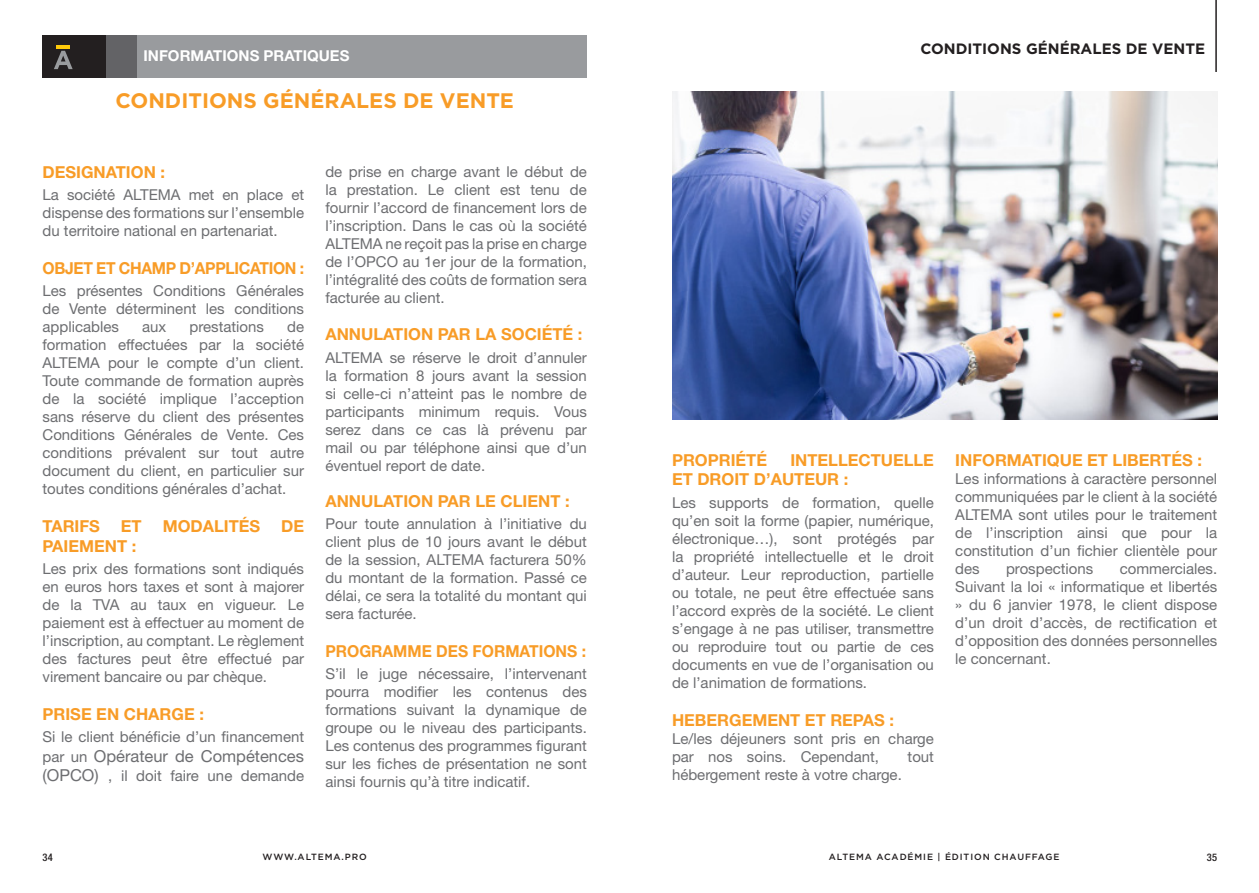
<style>
.page{position:relative;width:1259px;height:893px;background:#fff}
.page>*{position:absolute;margin:0;border:0;box-sizing:border-box;transform-origin:0 0}
.t1{font:700 21px "Gotham";color:#f89c27}
.t2{font:700 16.5px/19.8px "Helvetica Neue LT Std";color:#f89c27}
.t3{font:16.5px "Helvetica Neue LT Std";color:#6d6e71}
.t4{font:700 16.5px "Helvetica Neue LT Std";letter-spacing:-.02em;color:#f89c27;scale:.95 1}
.t5{font:700 16.5px "Helvetica Neue LT Std";color:#f89c27;scale:.95 1}
.t6{font:15px/18px "Helvetica Neue LT Std";color:#6d6e71;text-align:justify}
.t7{font:700 15px "Gotham";color:#231f20}
.t8{font:700 15px "Helvetica Neue LT Std";color:#fff}
.t9{font:500 condensed 10.5px "Helvetica Neue LT Std";color:#231f20}
.t10{font:500 9px "Gotham";letter-spacing:.1em;color:#231f20}
.s1{font-size:15px}
.s2{font-size:16.5px}
</style>
<div class="page">
<hr style="left:1215px;top:0;width:1px;height:72px;background:#231f20">
<div style="left:43px;top:36px;width:63px;height:42px;background:#231f20"></div>
<div style="left:106px;top:36px;width:31px;height:42px;background:#636366"></div>
<div style="left:137px;top:36px;width:450px;height:42px;background:#999b9e"></div>
<svg style="left:54px;top:45px;width:19px;height:24px"></svg>
<img style="left:672px;top:91px;width:545px;height:329px">
<p class="t8" style="left:144px;top:47px;width:207px">INFORMATIONS PRATIQUES</p>
<h1 class="t1" style="left:115px;top:87px;width:400px">CONDITIONS GÉNÉRALES DE VENTE</h1>
<p class="t2" style="left:43px;top:161px;width:124px">DESIGNATION :</p>
<p class="t6" style="left:43px;top:185px;width:263px">La société ALTEMA met en place et dispense des formations sur l’ensemble du territoire national en partenariat.</p>
<p class="t4" style="left:43px;top:258px;width:277px">OBJET ET CHAMP D’APPLICATION :</p>
<p class="t6" style="left:43px;top:281px;width:263px">Les présentes Conditions Générales de Vente déterminent les conditions applicables</p>
<p class="t6" style="left:43px;top:317px;width:263px;text-indent:245px">de formation effectuées par la société ALTEMA pour le compte d’un client.<br>Toute commande de formation auprès de la société implique l’acception sans réserve du client des présentes Conditions Générales de Vente. Ces conditions prévalent sur tout autre document du client, en particulier sur toutes conditions générales d’achat.</p>
<p class="t2" style="left:43px;top:516px;width:59px">TARIFS</p>
<p class="t2" style="left:121px;top:516px;width:22px">ET</p>
<p class="t2" style="left:163px;top:516px;width:99px">MODALITÉS</p>
<p class="t2" style="left:281px;top:516px;width:24px">DE</p>
<p class="t2" style="left:43px;top:535px;width:95px">PAIEMENT :</p>
<p class="t6" style="left:43px;top:559px;width:263px">Les prix des formations sont indiqués en euros hors taxes et sont à majorer de la TVA au taux en vigueur. Le paiement est à effectuer au moment de l’inscription, au comptant. Le règlement des factures peut être effectué par virement bancaire ou par chèque.</p>
<p class="t2" style="left:43px;top:703px;width:163px">PRISE EN CHARGE :</p>
<p class="t6" style="left:43px;top:727px;width:263px">Si le client bénéficie d’un financement</p>
<p class="t3" style="left:43px;top:746px;width:263px"><span class="s1">par un</span> Opérateur de Compétences</p>
<p class="t6" style="left:43px;top:767px;width:263px"><span class="s2">(OPCO)</span> , il doit faire une demande</p>
<p class="t6" style="left:142px;top:317px;width:26px">aux</p>
<p class="t6" style="left:189px;top:317px;width:76px">prestations</p>
<p class="t6" style="left:325px;top:162px;width:263px">de prise en charge avant le début de la prestation. Le client est tenu de fournir l’accord de financement lors de l’inscription. Dans le cas où la société ALTEMA ne reçoit pas la prise en charge de l’OPCO au 1er jour de la formation, l’intégralité des coûts de formation sera facturée au client.</p>
<p class="t2" style="left:325px;top:324px;width:258px">ANNULATION PAR LA SOCIÉTÉ :</p>
<p class="t6" style="left:325px;top:348px;width:263px">ALTEMA se réserve le droit d’annuler la formation 8 jours avant la session si celle-ci n’atteint pas le nombre de participants minimum requis. Vous serez dans ce cas là prévenu par mail ou par téléphone ainsi que d’un éventuel report de date.</p>
<p class="t2" style="left:325px;top:490px;width:246px">ANNULATION PAR LE CLIENT :</p>
<p class="t6" style="left:325px;top:514px;width:263px">Pour toute annulation à l’initiative du client plus de 10 jours avant le début de la session, ALTEMA facturera 50% du montant de la formation. Passé ce délai, ce sera la totalité du montant qui sera facturée.</p>
<p class="t5" style="left:325px;top:641px;width:276px">PROGRAMME DES FORMATIONS :</p>
<p class="t6" style="left:325px;top:664px;width:263px">S’il le juge nécessaire, l’intervenant pourra modifier les contenus des formations suivant la dynamique de groupe ou le niveau des participants.<br>Les contenus des programmes figurant sur les fiches de présentation ne sont ainsi fournis qu’à titre indicatif.</p>
<p class="t7" style="left:920px;top:39px;width:286px">CONDITIONS GÉNÉRALES DE VENTE</p>
<p class="t2" style="left:672px;top:449px;width:97px">PROPRIÉTÉ</p>
<p class="t2" style="left:672px;top:449px;width:263px;text-indent:118px">INTELLECTUELLE<br>ET DROIT D’AUTEUR :</p>
<p class="t6" style="left:672px;top:493px;width:263px">Les supports de formation, quelle qu’en soit la forme (papier, numérique, électronique…), sont protégés par la propriété intellectuelle et le droit d’auteur. Leur reproduction, partielle ou totale, ne peut être effectuée sans l’accord exprès de la société. Le client s’engage à ne pas utiliser, transmettre ou reproduire tout ou partie de ces documents en vue de l’organisation ou de l’animation de formations.</p>
<p class="t2" style="left:672px;top:709px;width:223px">HEBERGEMENT ET REPAS :</p>
<p class="t6" style="left:672px;top:729px;width:263px">Le/les déjeuners sont pris en charge par nos soins. Cependant,</p>
<p class="t6" style="left:907px;top:747px;width:28px">tout</p>
<p class="t6" style="left:672px;top:765px;width:231px">hébergement reste à votre charge.</p>
<p class="t2" style="left:955px;top:449px;width:248px">INFORMATIQUE ET LIBERTÉS :</p>
<p class="t6" style="left:955px;top:469px;width:263px">Les informations à caractère personnel communiquées par le client à la société ALTEMA sont utiles pour le traitement de l’inscription ainsi que pour la constitution d’un fichier clientèle pour des</p>
<p class="t6" style="left:955px;top:559px;width:263px;text-indent:164px">commerciales.<br>Suivant la loi « informatique et libertés » du 6 janvier 1978, le client dispose d’un droit d’accès, de rectification et d’opposition des données personnelles le concernant.</p>
<p class="t6" style="left:1006px;top:559px;width:89px">prospections</p>
<p class="t9" style="left:43px;top:851px;width:12px">34</p>
<p class="t10" style="left:262px;top:851px;width:106px">WWW.ALTEMA.PRO</p>
<p class="t10" style="left:829px;top:851px;width:232px">ALTEMA ACADÉMIE | ÉDITION CHAUFFAGE</p>
<p class="t9" style="left:1206px;top:851px;width:12px">35</p>
</div>
